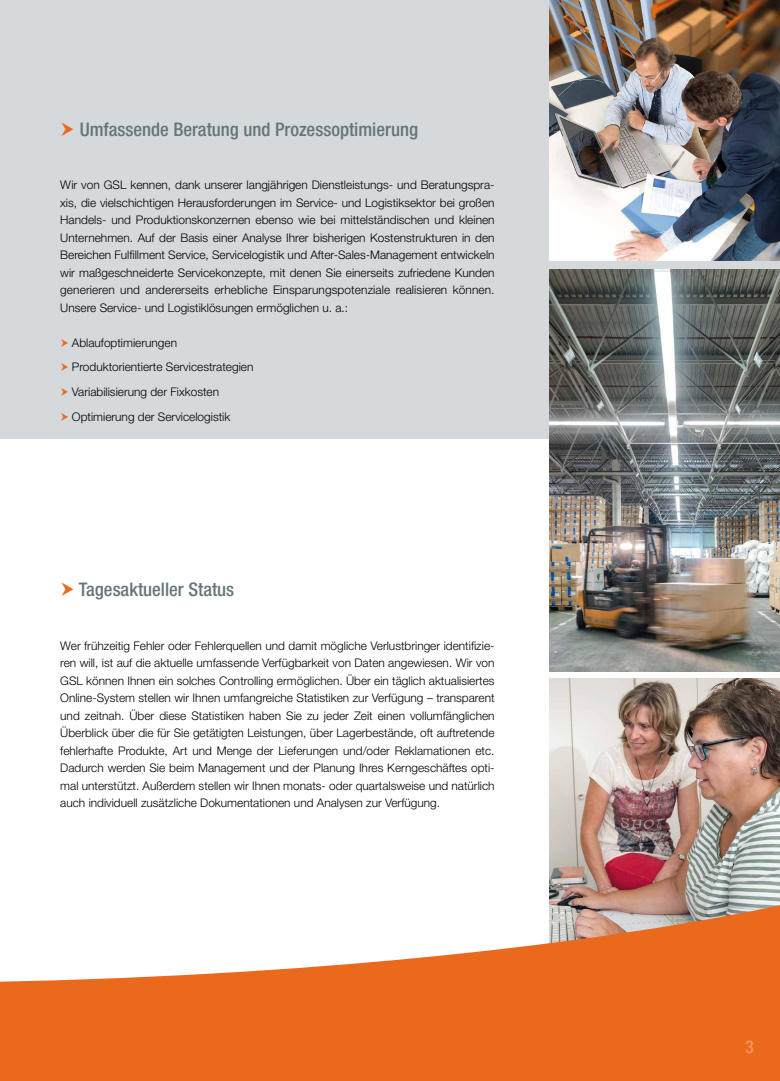
<style>
.page{position:relative;width:780px;height:1081px;background:#fff}
.page>*{position:absolute;margin:0;border:0;box-sizing:border-box;transform-origin:0 0}
.t1{font:500 condensed 18.75px "Helvetica Neue LT Std";color:#66757a}
.t2{font:500 condensed 17.5px "Helvetica Neue LT Std";color:#f39a5c}
.t3{font:300 11.88px/17.5px "Helvetica Neue LT Std";color:#000;text-align:justify}
</style>
<div class="page">
<div style="left:0;top:0;width:780px;height:438px;background:#d5d9dc"></div>
<img style="left:549px;top:679px;width:231px;height:224px">
<img style="left:549px;top:0;width:231px;height:260px">
<img style="left:549px;top:269px;width:231px;height:402px">
<svg style="left:0;top:903px;width:780px;height:178px;fill:#eb691c"></svg>
<h1 class="t1" style="left:80px;top:118px;width:340px">Umfassende Beratung und Prozessoptimierung</h1>
<p class="t3" style="left:60px;top:176px;width:436px">Wir von GSL kennen, dank unserer langjährigen Dienstleistungs- und Beratungspra&shy;xis, die vielschichtigen Herausforderungen im Service- und Logistiksektor bei großen Handels- und Produktionskonzernen ebenso wie bei mittelständischen und kleinen Unternehmen. Auf der Basis einer Analyse Ihrer bisherigen Kostenstrukturen in den Bereichen Fulfillment Service, Servicelogistik und After-Sales-Management entwickeln wir maßgeschneiderte Servicekonzepte, mit denen Sie einerseits zufriedene Kunden generieren und andererseits erhebliche Einsparungspotenziale realisieren können.<br>Unsere Service- und Logistiklösungen ermöglichen u. a.:</p>
<p class="t3" style="left:72px;top:330px;width:183px;line-height:24.6px;text-align:left">Ablaufoptimierungen<br>Produktorientierte Servicestrategien<br>Variabilisierung der Fixkosten<br>Optimierung der Servicelogistik</p>
<h1 class="t1" style="left:79px;top:578px;width:157px">Tagesaktueller Status</h1>
<p class="t3" style="left:60px;top:636px;width:436px">Wer frühzeitig Fehler oder Fehlerquellen und damit mögliche Verlustbringer identifizie&shy;ren will, ist auf die aktuelle umfassende Verfügbarkeit von Daten angewiesen. Wir von GSL können Ihnen ein solches Controlling ermöglichen. Über ein täglich aktualisiertes Online-System stellen wir Ihnen umfangreiche Statistiken zur Verfügung – transparent und zeitnah. Über diese Statistiken haben Sie zu jeder Zeit einen vollumfänglichen Überblick über die für Sie getätigten Leistungen, über Lagerbestände, oft auftretende fehlerhafte Produkte, Art und Menge der Lieferungen und/oder Reklamationen etc.<br>Dadurch werden Sie beim Management und der Planung Ihres Kerngeschäftes opti&shy;mal unterstützt. Außerdem stellen wir Ihnen monats- oder quartalsweise und natürlich auch individuell zusätzliche Dokumentationen und Analysen zur Verfügung.</p>
<h2 class="t2" style="left:745px;top:1036px;width:10px">3</h2>
</div>
